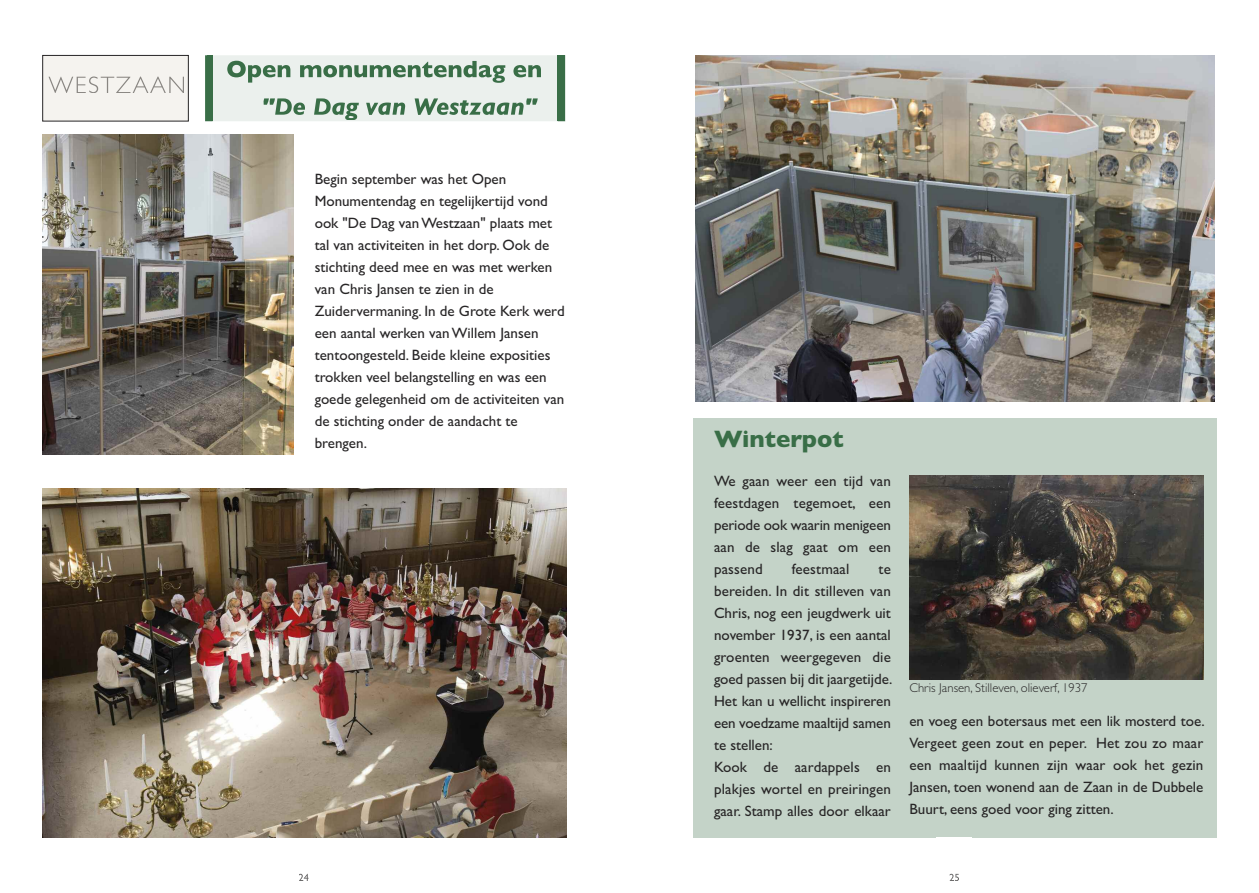
<style>
.page{position:relative;width:1259px;height:893px;background:#fff}
.page>*{position:absolute;margin:0;border:0;box-sizing:border-box;transform-origin:0 0}
.t1{font:700 24px "Gill Sans";color:#396e47}
.t2{font:15px/22px "Gill Sans";color:#272526}
.t3{font:300 12.75px "Gill Sans";color:#272526}
</style>
<div class="page">
<div style="left:693px;top:418px;width:523px;height:420px;background:#c4d3c8"></div>
<svg style="left:949px;top:874px;width:10px;height:7px"></svg>
<svg style="left:299px;top:874px;width:9px;height:7px"></svg>
<img style="left:43px;top:489px;width:523px;height:349px">
<img style="left:43px;top:134px;width:250px;height:321px">
<img style="left:695px;top:55px;width:520px;height:347px">
<img style="left:909px;top:475px;width:294px;height:205px">
<div style="left:205px;top:55px;width:8px;height:66px;background:#396e47"></div>
<div style="left:43px;top:56px;width:145px;height:65px;background:#f5f3ef"></div>
<svg style="left:48px;top:76px;width:136px;height:17px"></svg>
<div style="left:43px;top:55px;width:145px;height:66px;border:1px solid #272526"></div>
<svg style="left:213px;top:55px;width:353px;height:66px;background:#c9d7cd"></svg>
<div style="left:558px;top:55px;width:7px;height:66px;background:#396e47"></div>
<p class="t2" style="left:315px;top:167px;width:251px">Begin september was het Open Monumentendag en tegelijkertijd vond ook "De Dag vanWestzaan" plaats met tal van activiteiten in het dorp. Ook de stichting deed mee en was met werken van Chris Jansen te zien in de Zuidervermaning. In de Grote Kerk werd een aantal werken vanWillem Jansen tentoongesteld. Beide kleine exposities trokken veel belangstelling en was een goede gelegenheid om de activiteiten van de stichting onder de aandacht te brengen.</p>
<p class="t1" style="left:714px;top:425px;width:131px">Winterpot</p>
<p class="t2" style="left:714px;top:469px;width:178px;text-align:justify">We gaan weer een tijd van feestdagen tegemoet, een periode ook waarin menigeen aan de slag gaat om een passend</p>
<p class="t2" style="left:792px;top:558px;width:59px">feestmaal</p>
<p class="t2" style="left:714px;top:558px;width:180px;text-indent:164px">te bereiden. In dit stilleven van<br>Chris, nog een jeugdwerk uit november 1937, is een aantal groenten weergegeven die goed passen bij dit jaargetijde.<br>Het kan u wellicht inspireren een voedzame maaltijd samen te stellen:<br>Kook de aardappels en plakjes wortel en preiringen gaar. Stamp alles door elkaar</p>
<p class="t3" style="left:909px;top:680px;width:180px">Chris Jansen, Stilleven, olieverf, 1937</p>
<p class="t2" style="left:909px;top:710px;width:297px;text-align:justify">en voeg een botersaus met een lik mosterd toe.<br>Vergeet geen zout en peper. Het zou zo maar een maaltijd kunnen zijn waar ook het gezin Jansen, toen wonend aan de Zaan in de Dubbele Buurt, eens goed voor ging zitten.</p>
</div>
